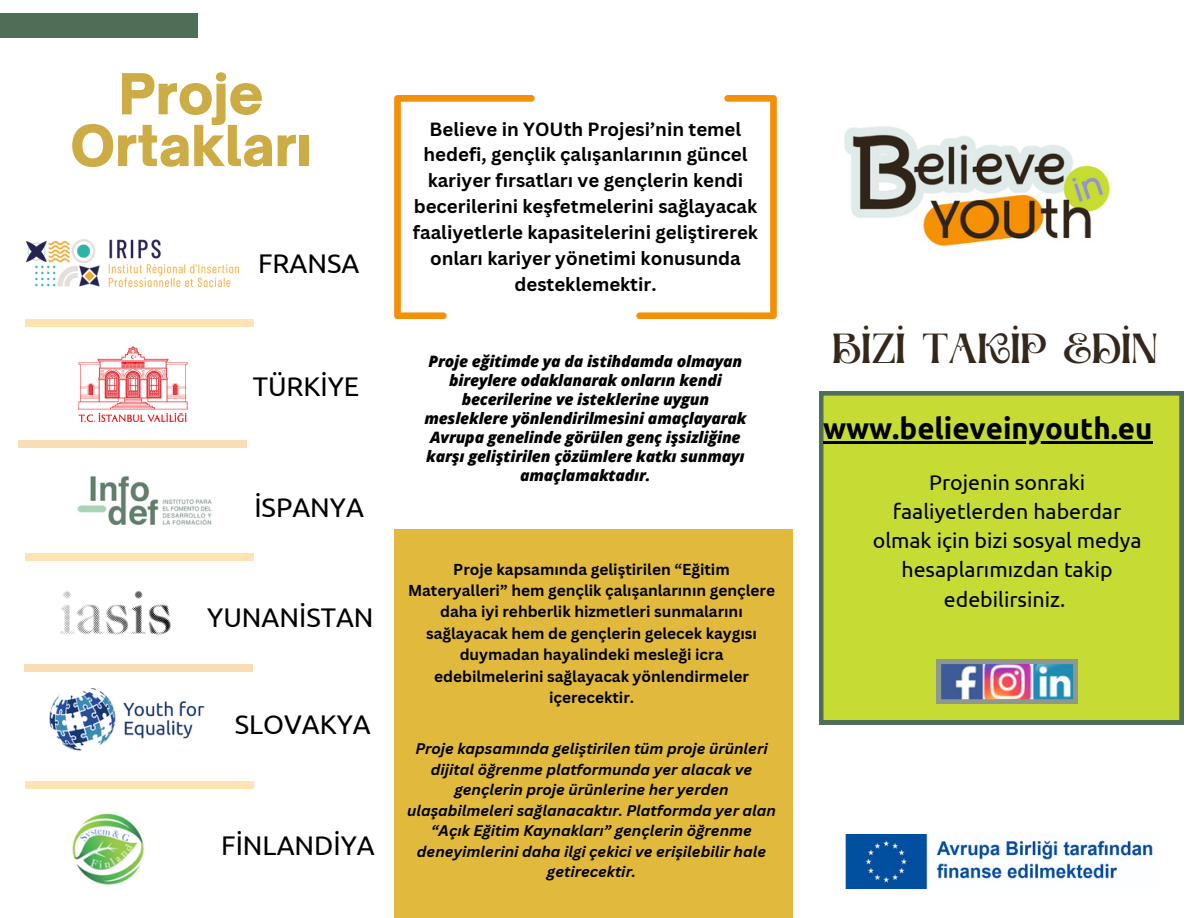
<style>
.page{position:relative;width:1188px;height:918px;background:#fff}
.page>*{position:absolute;margin:0;border:0;box-sizing:border-box;transform-origin:0 0}
.t1{font:900 54px/51.8px "Open Sauce One";color:#cdac46;text-align:center}
.t2{font:42px "Aprila";color:#34281c}
.t3{font:700 29.4px "Ubuntu";color:#000}
.t4{font:27px "Ubuntu";color:#000}
.t5{font:21.3px/29.2px "Ubuntu";color:#000;text-align:center}
.t6{font:700 18.6px/25.8px "Canva Sans";color:#000;text-align:center}
.t7{font:italic 800 15.75px/19.2px "Open Sans";letter-spacing:-.01em;color:#000;text-align:center}
.t8{font:700 15.45px/21.3px "Canva Sans";color:#000;text-align:center}
.t9{font:italic 700 15px/20.5px "Canva Sans";color:#000;text-align:center}
</style>
<div class="page">
<div style="left:25px;top:319px;width:229px;height:8px;background:#ffe4b3"></div>
<div style="left:18px;top:440px;width:229px;height:8px;background:#fbddb5"></div>
<div style="left:25px;top:553px;width:229px;height:8px;background:#ffe4b3"></div>
<div style="left:394px;top:529px;width:398px;height:389px;background:#e1b93c"></div>
<div style="left:0;top:13px;width:198px;height:25px;background:#4f6e57"></div>
<img style="left:27px;top:240px;width:211px;height:46px">
<img style="left:60px;top:591px;width:111px;height:44px">
<img style="left:77px;top:476px;width:135px;height:50px">
<img style="left:78px;top:346px;width:109px;height:76px">
<img style="left:49px;top:688px;width:156px;height:63px">
<div style="left:24px;top:664px;width:228px;height:8px;background:#fbddb5"></div>
<img style="left:72px;top:813px;width:72px;height:71px">
<div style="left:25px;top:781px;width:229px;height:8px;background:#ffe4b3"></div>
<svg style="left:394px;top:95px;width:382px;height:224px"></svg>
<div style="left:819px;top:391px;width:365px;height:333px;background:#c6dc35"></div>
<img style="left:937px;top:660px;width:140px;height:43px">
<img style="left:844px;top:126px;width:266px;height:121px">
<img style="left:845px;top:834px;width:308px;height:54px">
<hr style="left:823px;top:441px;width:330px;height:3px;background:#000">
<h3 class="t1" style="left:70px;top:68px;width:243px">Proje<br>Ortakları</h3>
<h3 class="t4" style="left:258px;top:248px;width:103px">FRANSA</h3>
<p class="t4" style="left:253px;top:371px;width:108px">TÜRKİYE</p>
<h6 class="t4" style="left:254px;top:492px;width:111px">İSPANYA</h6>
<p class="t4" style="left:207px;top:602px;width:168px">YUNANİSTAN</p>
<p class="t4" style="left:235px;top:709px;width:138px">SLOVAKYA</p>
<p class="t4" style="left:221px;top:830px;width:155px">FİNLANDİYA</p>
<p class="t6" style="left:413px;top:115px;width:347px">Believe in YOUth Projesi’nin temel hedefi, gençlik çalışanlarının güncel kariyer fırsatları ve gençlerin kendi becerilerini keşfetmelerini sağlayacak faaliyetlerle kapasitelerini geliştirerek onları kariyer yönetimi konusunda desteklemektir.</p>
<p class="t7" style="left:424px;top:351px;width:324px">Proje eğitimde ya da istihdamda olmayan bireylere odaklanarak onların kendi becerilerine ve isteklerine uygun mesleklere yönlendirilmesini amaçlayarak Avrupa genelinde görülen genç işsizliğine karşı geliştirilen çözümlere katkı sunmayı amaçlamaktadır.</p>
<p class="t8" style="left:408px;top:558px;width:368px">Proje kapsamında geliştirilen “Eğitim Materyalleri” hem gençlik çalışanlarının gençlere daha iyi rehberlik hizmetleri sunmalarını sağlayacak hem de gençlerin gelecek kaygısı duymadan hayalindeki mesleği icra edebilmelerini sağlayacak yönlendirmeler içerecektir.</p>
<h2 class="t9" style="left:407px;top:738px;width:370px">Proje kapsamında geliştirilen tüm proje ürünleri dijital öğrenme platformunda yer alacak ve gençlerin proje ürünlerine her yerden ulaşabilmeleri sağlanacaktır. Platformda yer alan “Açık Eğitim Kaynakları” gençlerin öğrenme deneyimlerini daha ilgi çekici ve erişilebilir hale getirecektir.</h2>
<h5 class="t2" style="left:832px;top:331px;width:327px">BİZİ TAKİP EDİN</h5>
<p class="t3" style="left:823px;top:412px;width:331px">www.believeinyouth.eu</p>
<h4 class="t5" style="left:873px;top:467px;width:270px">Projenin sonraki faaliyetlerden haberdar olmak için bizi sosyal medya hesaplarımızdan takip edebilirsiniz.</h4>
</div>
